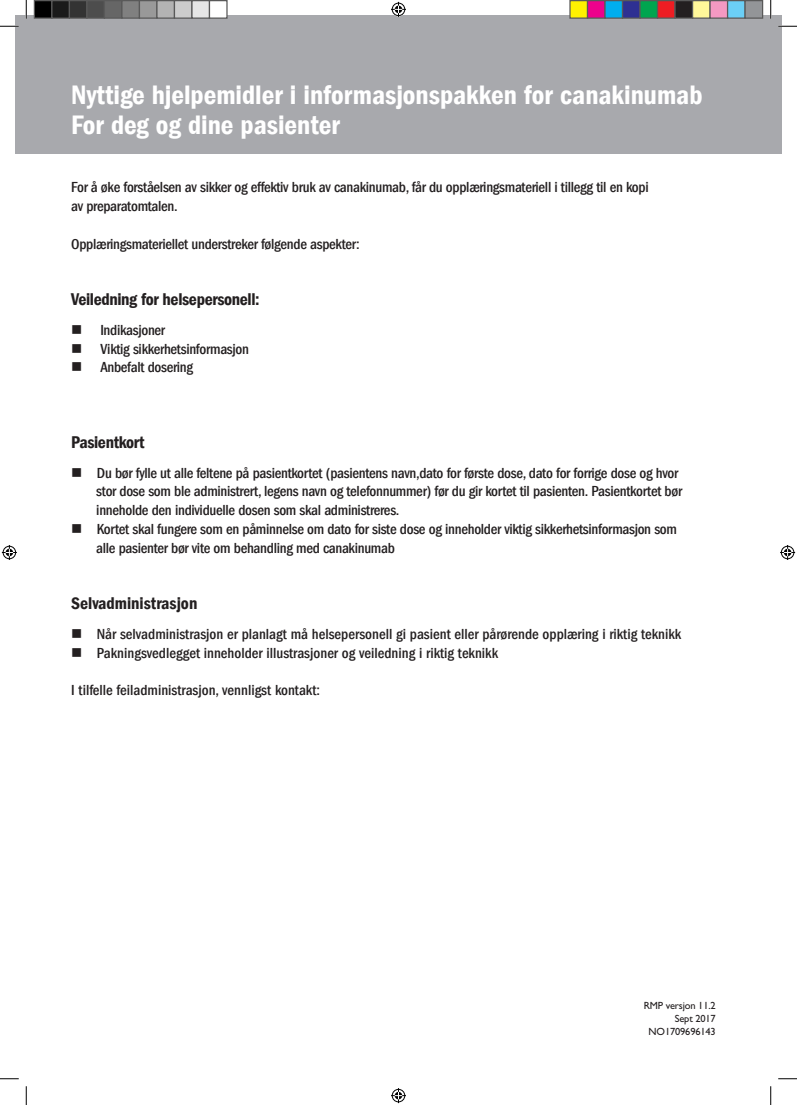
<style>
.page{position:relative;width:797px;height:1105px;background:#fff}
.page>*{position:absolute;margin:0;border:0;box-sizing:border-box;transform-origin:0 0}
.t1{font:27.5px "Franklin Gothic LT Com Dm Cn";color:#fff}
.t2{font:17.5px "Franklin Gothic LT Com Dm Cn";letter-spacing:-.02em;color:#231f20}
.t3{font:17.5px "Franklin Gothic LT Com Dm Cn";color:#231f20}
.t4{font:500 condensed 15px/18.8px "Franklin Gothic LT Com";letter-spacing:-.02em;color:#231f20}
.t5{font:500 condensed 15px "Franklin Gothic LT Com";color:#231f20}
.t6{font:10.38px "Gill Sans Std";letter-spacing:-.015em;color:#231f20}
</style>
<div class="page">
<div style="left:16px;top:16px;width:765px;height:138px;background:#a8a9ad"></div>
<svg style="left:0;top:25px;width:19px;height:2px"></svg>
<svg style="left:778px;top:25px;width:19px;height:2px"></svg>
<svg style="left:0;top:1078px;width:19px;height:1px"></svg>
<svg style="left:778px;top:1078px;width:19px;height:1px"></svg>
<svg style="left:25px;top:0;width:2px;height:19px"></svg>
<svg style="left:25px;top:1086px;width:2px;height:19px"></svg>
<svg style="left:770px;top:0;width:1px;height:19px"></svg>
<svg style="left:770px;top:1086px;width:1px;height:19px"></svg>
<svg style="left:391px;top:2px;width:15px;height:15px"></svg>
<svg style="left:391px;top:1088px;width:15px;height:15px"></svg>
<svg style="left:2px;top:545px;width:15px;height:15px"></svg>
<svg style="left:780px;top:545px;width:15px;height:15px"></svg>
<div style="left:34px;top:1px;width:18px;height:17px;background:#000"></div>
<div style="left:34px;top:0;width:18px;height:19px;border:1px solid #595959"></div>
<div style="left:52px;top:1px;width:17px;height:17px;background:#1a1a1a"></div>
<div style="left:51px;top:0;width:19px;height:19px;border:1px solid #595959"></div>
<div style="left:69px;top:1px;width:18px;height:17px;background:#333"></div>
<div style="left:69px;top:0;width:19px;height:19px;border:1px solid #595959"></div>
<div style="left:87px;top:1px;width:17px;height:17px;background:#4d4d4d"></div>
<div style="left:86px;top:0;width:19px;height:19px;border:1px solid #595959"></div>
<div style="left:104px;top:1px;width:18px;height:17px;background:#666"></div>
<div style="left:104px;top:0;width:18px;height:19px;border:1px solid #595959"></div>
<div style="left:122px;top:1px;width:17px;height:17px;background:#808080"></div>
<div style="left:121px;top:0;width:19px;height:19px;border:1px solid #595959"></div>
<div style="left:139px;top:1px;width:18px;height:17px;background:#999"></div>
<div style="left:139px;top:0;width:19px;height:19px;border:1px solid #595959"></div>
<div style="left:157px;top:1px;width:17px;height:17px;background:#b3b3b3"></div>
<div style="left:156px;top:0;width:19px;height:19px;border:1px solid #595959"></div>
<div style="left:174px;top:1px;width:18px;height:17px;background:#ccc"></div>
<div style="left:174px;top:0;width:18px;height:19px;border:1px solid #595959"></div>
<div style="left:192px;top:1px;width:17px;height:17px;background:#e6e6e6"></div>
<div style="left:191px;top:0;width:19px;height:19px;border:1px solid #595959"></div>
<div style="left:209px;top:1px;width:18px;height:17px;background:#fff"></div>
<div style="left:209px;top:0;width:19px;height:19px;border:1px solid #595959"></div>
<div style="left:570px;top:1px;width:17px;height:17px;background:#fff101"></div>
<div style="left:569px;top:0;width:19px;height:19px;border:1px solid #595959"></div>
<div style="left:587px;top:1px;width:18px;height:17px;background:#ed028c"></div>
<div style="left:587px;top:0;width:18px;height:19px;border:1px solid #595959"></div>
<div style="left:605px;top:1px;width:17px;height:17px;background:#00aeef"></div>
<div style="left:604px;top:0;width:19px;height:19px;border:1px solid #595959"></div>
<div style="left:622px;top:1px;width:18px;height:17px;background:#2e3092"></div>
<div style="left:622px;top:0;width:18px;height:19px;border:1px solid #595959"></div>
<div style="left:640px;top:1px;width:17px;height:17px;background:#00a54f"></div>
<div style="left:639px;top:0;width:19px;height:19px;border:1px solid #595959"></div>
<div style="left:657px;top:1px;width:18px;height:17px;background:#ee1d23"></div>
<div style="left:657px;top:0;width:18px;height:19px;border:1px solid #595959"></div>
<div style="left:675px;top:1px;width:17px;height:17px;background:#231f20"></div>
<div style="left:674px;top:0;width:19px;height:19px;border:1px solid #595959"></div>
<div style="left:692px;top:1px;width:18px;height:17px;background:#fff79a"></div>
<div style="left:692px;top:0;width:18px;height:19px;border:1px solid #595959"></div>
<div style="left:710px;top:1px;width:17px;height:17px;background:#f499c2"></div>
<div style="left:709px;top:0;width:19px;height:19px;border:1px solid #595959"></div>
<div style="left:727px;top:1px;width:18px;height:17px;background:#6bcff6"></div>
<div style="left:727px;top:0;width:18px;height:19px;border:1px solid #595959"></div>
<div style="left:745px;top:1px;width:17px;height:17px;background:#939598"></div>
<div style="left:744px;top:0;width:19px;height:19px;border:1px solid #595959"></div>
<p class="t1" style="left:71px;top:80px;width:632px">Nyttige hjelpemidler i informasjonspakken for canakinumab</p>
<p class="t1" style="left:71px;top:110px;width:270px">For deg og dine pasienter</p>
<p class="t4" style="left:71px;top:178px;width:579px">For å øke forståelsen av sikker og effektiv bruk av canakinumab, får du opplæringsmateriell i tillegg til en kopi</p>
<p class="t4" style="left:71px;top:197px;width:108px">av preparatomtalen.</p>
<p class="t4" style="left:71px;top:234px;width:290px">Opplæringsmateriellet understreker følgende aspekter:</p>
<p class="t2" style="left:71px;top:289px;width:190px">Veiledning for helsepersonell:</p>
<p class="t4" style="left:71px;top:321px;width:95px">■ Indikasjoner</p>
<p class="t4" style="left:71px;top:339px;width:179px">■ Viktig sikkerhetsinformasjon</p>
<p class="t4" style="left:71px;top:358px;width:123px">■ Anbefalt dosering</p>
<p class="t2" style="left:71px;top:432px;width:75px">Pasientkort</p>
<p class="t4" style="left:96px;top:463px;width:587px;text-indent:-25px">■ Du bør fylle ut alle feltene på pasientkortet (pasientens navn,dato for første dose, dato for forrige dose og hvor stor dose som ble administrert, legens navn og telefonnummer) før du gir kortet til pasienten. Pasientkortet bør inneholde den individuelle dosen som skal administreres.</p>
<p class="t4" style="left:96px;top:519px;width:582px;text-indent:-25px">■ Kortet skal fungere som en påminnelse om dato for siste dose og inneholder viktig sikkerhetsinformasjon som alle pasienter bør vite om behandling med canakinumab</p>
<p class="t3" style="left:71px;top:593px;width:128px">Selvadministrasjon</p>
<p class="t5" style="left:71px;top:625px;width:611px">■ Når selvadministrasjon er planlagt må helsepersonell gi pasient eller pårørende opplæring i riktig teknikk</p>
<p class="t5" style="left:71px;top:644px;width:428px">■ Pakningsvedlegget inneholder illustrasjoner og veiledning i riktig teknikk</p>
<p class="t5" style="left:71px;top:681px;width:250px">I tilfelle feiladministrasjon, vennligst kontakt:</p>
<p class="t6" style="left:643px;top:999px;width:74px">RMP versjon 11.2</p>
<p class="t6" style="left:674px;top:1012px;width:42px">Sept 2017</p>
<p class="t6" style="left:648px;top:1026px;width:69px">NO1709696143</p>
</div>
